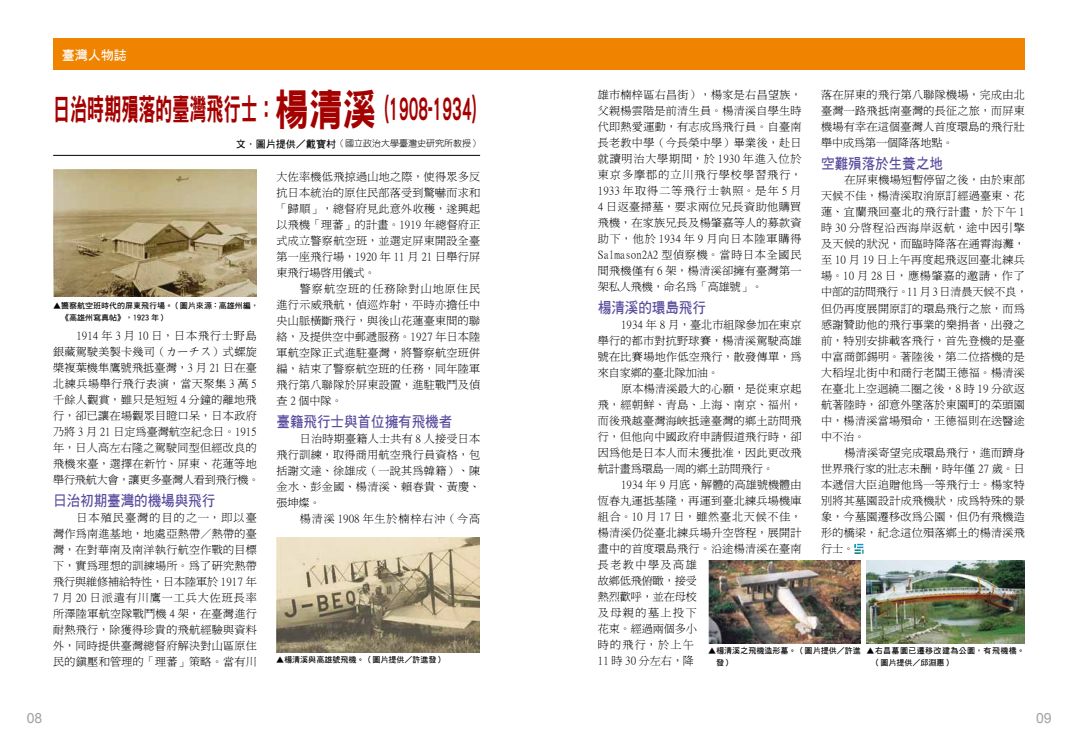
<style>
.page{position:relative;width:1078px;height:738px;background:#fff}
.page>*{position:absolute;margin:0;border:0;box-sizing:border-box;transform-origin:0 0}
.t1{font:30px "DFN Hei W9 WINP BF";color:#a40000;scale:.57 1}
.t2{font:15px "DF Hei W7 WIN BF";color:#584c9d;scale:.9 1}
.t3{font:14px "Arial";color:#9fa0a0}
.t4{font:13px "DF Hei W7 WIN BF";color:#fff}
.t5{font:11px/16px "Ming Li U";letter-spacing:.03em;color:#000;text-align:justify}
.t6{font:11px "Ming Li U";letter-spacing:.085em;color:#000}
.t7{font:9px "DF Yuan W3 WIN BF";color:#000}
.t8{font:8px/12px "DF Hei W7 WIN BF";color:#000}
.t9{font:8px/12px "DF Hei W7 WIN BF";letter-spacing:.05em;color:#000}
.s1{font-size:43px}
.s2{font-family:"DF Hei W7 WIN BF";font-size:10px}
</style>
<div class="page">
<hr style="left:53px;top:155px;width:427px;height:1px;background:#000">
<div style="left:53px;top:39px;width:971px;height:31px;background:#f08300"></div>
<svg style="left:854px;top:543px;width:9px;height:10px"></svg>
<img style="left:53px;top:169px;width:204px;height:128px">
<img style="left:276px;top:537px;width:203px;height:114px">
<img style="left:866px;top:560px;width:158px;height:82px">
<img style="left:708px;top:560px;width:152px;height:82px">
<p class="t4" style="left:62px;top:48px;width:67px">臺灣人物誌</p>
<p class="t5" style="left:597px;top:86px;width:205px">雄市楠梓區右昌街），楊家是右昌望族，父親楊雲階是前清生員。楊清溪自學生時代即熱愛運動，有志成為飛行員。自臺南長老教中學（今長榮中學）畢業後，赴日就讀明治大學期間，於 1930 年進入位於東京多摩郡的立川飛行學校學習飛行，1933 年取得二等飛行士執照。是年 5 月4 日返臺掃墓，要求兩位兄長資助他購買飛機，在家族兄長及楊肇嘉等人的募款資助下，他於 1934 年 9 月向日本陸軍購得Salmason2A2 型偵察機。當時日本全國民間飛機僅有 6 架，楊清溪卻擁有臺灣第一架私人飛機，命名為「高雄號」。</p>
<h2 class="t2" style="left:597px;top:299px;width:121px">楊清溪的環島飛行</h2>
<p class="t5" style="left:597px;top:316px;width:205px;text-indent:23px">1934 年 8 月，臺北市組隊參加在東京舉行的都市對抗野球賽，楊清溪駕駛高雄號在比賽場地作低空飛行，散發傳單，為來自家鄉的臺北隊加油。</p>
<p class="t5" style="left:597px;top:380px;width:205px;text-indent:23px">原本楊清溪最大的心願，是從東京起飛，經朝鮮、青島、上海、南京、福州，而後飛越臺灣海峽抵達臺灣的鄉土訪問飛行，但他向中國政府申請假道飛行時，卻因為他是日本人而未獲批准，因此更改飛航計畫為環島一周的鄉土訪問飛行。</p>
<p class="t5" style="left:597px;top:476px;width:205px;text-align:left;text-indent:23px">1934 年 9 月底，解體的高雄號機體由恆春丸運抵基隆，再運到臺北練兵場機庫組合。10 月 17 日，雖然臺北天候不佳，楊清溪仍從臺北練兵場升空啟程，展開計畫中的首度環島飛行。沿途楊清溪在臺南長老教中學及高雄<br>故鄉低飛俯瞰，接受<br>熱烈歡呼，並在母校<br>及母親的墓上投下<br>花束。經過兩個多小<br>時的飛行，於上午<br>11 時 30 分左右，降</p>
<p class="t5" style="left:821px;top:86px;width:205px">落在屏東的飛行第八聯隊機場，完成由北臺灣一路飛抵南臺灣的長征之旅，而屏東機場有幸在這個臺灣人首度環島的飛行壯舉中成為第一個降落地點。</p>
<h2 class="t2" style="left:821px;top:155px;width:136px">空難殞落於生養之地</h2>
<p class="t5" style="left:821px;top:172px;width:208px;text-align:left;text-indent:23px">在屏東機場短暫停留之後，由於東部天候不佳，楊清溪取消原訂經過臺東、花蓮、宜蘭飛回臺北的飛行計畫，於下午 1時 30 分啟程沿西海岸返航，途中因引擎及天候的狀況，而臨時降落在通霄海灘，至 10 月 19 日上午再度起飛返回臺北練兵場。10 月 28 日，應楊肇嘉的邀請，作了中部的訪問飛行。11月 3日清晨天候不良，但仍再度展開原訂的環島飛行之旅，而為感謝贊助他的飛行事業的樂捐者，出發之前，特別安排載客飛行，首先登機的是臺中富商鄧錫明。著陸後，第二位搭機的是大稻埕北街中和商行老闆王德福。楊清溪在臺北上空迴繞二圈之後，8 時 19 分欲返航著陸時，卻意外墜落於東園町的菜頭園中，楊清溪當場殞命，王德福則在送醫途中不治。</p>
<p class="t5" style="left:821px;top:444px;width:205px;text-indent:23px">楊清溪寄望完成環島飛行，進而躋身世界飛行家的壯志未酬，時年僅 27 歲。日本遞信大臣追贈他為一等飛行士。楊家特別將其墓園設計成飛機狀，成為特殊的景象，今墓園遷移改為公園，但仍有飛機造形的橋梁，紀念這位殞落鄉土的楊清溪飛行士。</p>
<h1 class="t1" style="left:53px;top:94px;width:743px">日治時期殞落的臺灣飛行士：<span class="s1">楊清溪</span> (1908-1934)</h1>
<p class="t7" style="left:236px;top:139px;width:245px"><span class="s2">文．圖片提供／戴寶村</span>（國立政治大學臺灣史研究所教授）</p>
<p class="t5" style="left:276px;top:168px;width:205px">大佐率機低飛掠過山地之際，使得眾多反抗日本統治的原住民部落受到驚嚇而求和「歸順」，總督府見此意外收穫，遂興起以飛機「理蕃」的計畫。1919 年總督府正式成立警察航空班，並選定屏東開設全臺第一座飛行場，1920 年 11 月 21 日舉行屏東飛行場啟用儀式。</p>
<p class="t5" style="left:276px;top:280px;width:205px;text-indent:23px">警察航空班的任務除對山地原住民進行示威飛航，偵巡炸射，平時亦擔任中央山脈橫斷飛行，與後山花蓮臺東間的聯絡，及提供空中郵遞服務。1927 年日本陸軍航空隊正式進駐臺灣，將警察航空班併編，結束了警察航空班的任務，同年陸軍飛行第八聯隊於屏東設置，進駐戰鬥及偵查 2 個中隊。</p>
<h2 class="t2" style="left:276px;top:414px;width:196px">臺籍飛行士與首位擁有飛機者</h2>
<p class="t5" style="left:276px;top:430px;width:205px;text-indent:23px">日治時期臺籍人士共有 8 人接受日本飛行訓練，取得商用航空飛行員資格，包括謝文達、徐雄成（一說其為韓籍）、陳金水、彭金國、楊清溪、賴春貴、黃慶、張坤燦。</p>
<p class="t6" style="left:300px;top:513px;width:182px">楊清溪 1908 年生於楠梓右沖（今高</p>
<p class="t8" style="left:61px;top:300px;width:199px;text-indent:-8px">▲警察航空班時代的屏東飛行場。（圖片來源：高雄州編，《高雄州寫真帖》，1923 年）</p>
<p class="t5" style="left:53px;top:327px;width:208px;text-align:left;text-indent:23px">1914 年 3 月 10 日，日本飛行士野島銀藏駕駛美製卡幾司（カーチス）式螺旋槳複葉機隼鷹號飛抵臺灣，3 月 21 日在臺北練兵場舉行飛行表演，當天聚集 3 萬 5千餘人觀賞，雖只是短短 4 分鐘的離地飛行，卻已讓在場觀眾目瞪口呆，日本政府乃將 3 月 21 日定為臺灣航空紀念日。1915年，日人高左右隆之駕駛同型但經改良的飛機來臺，選擇在新竹、屏東、花蓮等地舉行飛航大會，讓更多臺灣人看到飛行機。</p>
<h2 class="t2" style="left:53px;top:492px;width:181px">日治初期臺灣的機場與飛行</h2>
<p class="t5" style="left:53px;top:509px;width:205px;text-indent:23px">日本殖民臺灣的目的之一，即以臺灣作為南進基地，地處亞熱帶／熱帶的臺灣，在對華南及南洋執行航空作戰的目標下，實為理想的訓練場所。為了研究熱帶飛行與維修補給特性，日本陸軍於 1917 年7 月 20 日派遣有川鷹一工兵大佐班長率所澤陸軍航空隊戰鬥機 4 架，在臺灣進行耐熱飛行，除獲得珍貴的飛航經驗與資料外，同時提供臺灣總督府解決對山區原住民的鎮壓和管理的「理蕃」策略。當有川</p>
<p class="t8" style="left:276px;top:653px;width:169px">▲楊清溪與高雄號飛機。（圖片提供／許進發）</p>
<p class="t8" style="left:716px;top:644px;width:146px;text-indent:-8px">▲楊清溪之飛機造形墓。（圖片提供／許進發）</p>
<p class="t9" style="left:874px;top:644px;width:152px;text-indent:-8px">▲右昌墓園已遷移改建為公園，有飛機橋。( 圖片提供／邱淵惠 )</p>
<p class="t3" style="left:27px;top:708px;width:17px">08</p>
<p class="t3" style="left:1035px;top:708px;width:17px">09</p>
</div>
